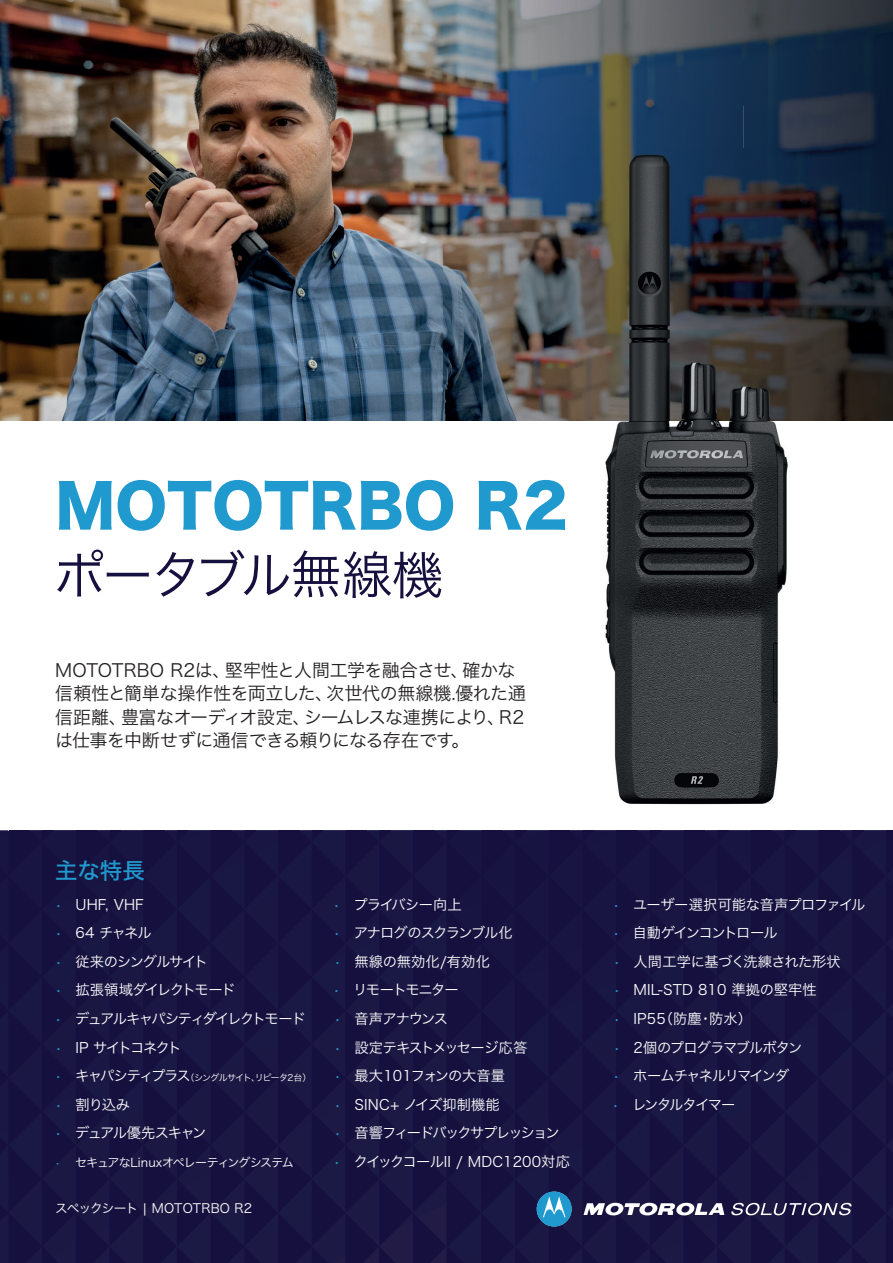
<style>
.page{position:relative;width:893px;height:1263px;background:#fff}
.page>*{position:absolute;margin:0;border:0;box-sizing:border-box;transform-origin:0 0}
.t1{font:58.5px "Hiragino Sans W8";color:#209ace}
.t2{font:51px "Hiragino Sans W3";letter-spacing:-.05em;color:#16103f}
.t3{font:22.5px "Hiragino Sans W5";color:#209ace}
.t4{font:18px/23.2px "Hiragino Sans W3";letter-spacing:-.025em;color:#231f20}
.t5{font:14.25px "Hiragino Sans W3";letter-spacing:-.065em;color:#fff}
.t6{font:14.25px "Hiragino Sans W3";letter-spacing:.01em;color:#fff}
.t7{font:14.25px "Hiragino Sans W3";letter-spacing:-.11em;color:#fff}
.t8{font:14.25px "Hiragino Sans W3";letter-spacing:-.1em;color:#fff}
.t9{font:14.25px "Hiragino Sans W3";letter-spacing:-.105em;color:#fff}
.t10{font:14.25px "Hiragino Sans W3";letter-spacing:-.025em;color:#fff}
.t11{font:14.25px "Hiragino Sans W3";letter-spacing:-.03em;color:#fff}
.t12{font:14.25px "Hiragino Sans W3";letter-spacing:-.095em;color:#fff}
.t13{font:12.75px "Hiragino Sans W3";letter-spacing:.01em;color:#fff}
.t14{font:12px "Hiragino Sans W3";letter-spacing:-.07em;color:#fff}
.t15{font:9px "Hiragino Sans W3";letter-spacing:-.08em;color:#fff}
.s1{color:#1f9acf}
.s2{font-size:14.25px;color:#1f9acf}
.s3{font-size:14.25px}
</style>
<div class="page">
<div style="left:0;top:830px;width:893px;height:433px;background:#16103f"></div>
<svg style="left:840px;top:830px;width:12px;height:1px"></svg>
<svg style="left:772px;top:830px;width:13px;height:1px"></svg>
<svg style="left:705px;top:830px;width:12px;height:1px"></svg>
<svg style="left:638px;top:830px;width:12px;height:1px"></svg>
<svg style="left:570px;top:830px;width:12px;height:1px"></svg>
<svg style="left:503px;top:830px;width:12px;height:1px"></svg>
<img style="left:420px;top:1204px;width:26px;height:40px">
<img style="left:431px;top:1248px;width:15px;height:15px">
<img style="left:379px;top:830px;width:34px;height:433px">
<svg style="left:367px;top:830px;width:12px;height:1px"></svg>
<img style="left:364px;top:1248px;width:15px;height:15px">
<svg style="left:300px;top:830px;width:12px;height:1px"></svg>
<svg style="left:232px;top:830px;width:12px;height:1px"></svg>
<svg style="left:165px;top:830px;width:12px;height:1px"></svg>
<svg style="left:97px;top:830px;width:13px;height:1px"></svg>
<svg style="left:30px;top:830px;width:12px;height:1px"></svg>
<img style="left:0;top:0;width:344px;height:421px">
<svg style="left:583px;top:1203px;width:141px;height:13px"></svg>
<svg style="left:537px;top:1191px;width:35px;height:35px"></svg>
<svg style="left:731px;top:1203px;width:120px;height:12px"></svg>
<img style="left:344px;top:0;width:499px;height:105px">
<img style="left:843px;top:0;width:50px;height:421px">
<img style="left:344px;top:105px;width:200px;height:316px">
<img style="left:544px;top:105px;width:299px;height:53px">
<img style="left:544px;top:158px;width:36px;height:263px">
<img style="left:808px;top:158px;width:35px;height:263px">
<img style="left:580px;top:148px;width:228px;height:657px">
<h1 class="t1" style="left:55px;top:473px;width:514px">MOTOTRBO R2</h1>
<h2 class="t2" style="left:54px;top:530px;width:391px">ポータブル無線機</h2>
<p class="t4" style="left:55px;top:657px;width:472px">MOTOTRBO R2は、堅牢性と人間工学を融合させ、確かな信頼性と簡単な操作性を両立した、次世代の無線機.優れた通信距離、豊富なオーディオ設定、シームレスな連携により、R2は仕事を中断せずに通信できる頼りになる存在です。</p>
<p class="t3" style="left:55px;top:850px;width:91px">主な特長</p>
<p class="t5" style="left:55px;top:891px;width:90px"><span class="s1">•</span> UHF, VHF</p>
<p class="t5" style="left:55px;top:920px;width:98px"><span class="s1">•</span> 64 チャネル</p>
<p class="t5" style="left:55px;top:949px;width:154px"><span class="s1">•</span> 従来のシングルサイト</p>
<p class="t8" style="left:55px;top:977px;width:182px"><span class="s1">•</span> 拡張領域ダイレクトモード</p>
<p class="t7" style="left:55px;top:1006px;width:252px"><span class="s1">•</span> デュアルキャパシティダイレクトモード</p>
<p class="t7" style="left:55px;top:1034px;width:128px"><span class="s1">•</span> IP サイトコネクト</p>
<p class="t15" style="left:55px;top:1070px;width:258px"><span class="s2">•</span> <span class="s3">キャパシティプラス</span>（シングルサイト、リピータ2台）</p>
<p class="t5" style="left:55px;top:1091px;width:76px"><span class="s1">•</span> 割り込み</p>
<p class="t9" style="left:55px;top:1120px;width:153px"><span class="s1">•</span> デュアル優先スキャン</p>
<p class="t14" style="left:55px;top:1152px;width:240px"><span class="s1">•</span> セキュアなLinuxオペレーティングシステム</p>
<p class="t13" style="left:55px;top:1197px;width:199px">スペックシート | MOTOTRBO R2</p>
<p class="t5" style="left:333px;top:891px;width:130px"><span class="s1">•</span> プライバシー向上</p>
<p class="t5" style="left:333px;top:920px;width:181px"><span class="s1">•</span> アナログのスクランブル化</p>
<p class="t6" style="left:334px;top:949px;width:157px"><span class="s1">•</span> 無線の無効化/有効化</p>
<p class="t8" style="left:333px;top:977px;width:127px"><span class="s1">•</span> リモートモニター</p>
<p class="t5" style="left:334px;top:1006px;width:115px"><span class="s1">•</span> 音声アナウンス</p>
<p class="t5" style="left:334px;top:1034px;width:194px"><span class="s1">•</span> 設定テキストメッセージ応答</p>
<p class="t6" style="left:334px;top:1063px;width:172px"><span class="s1">•</span> 最大101フォンの大音量</p>
<p class="t6" style="left:334px;top:1092px;width:167px"><span class="s1">•</span> SINC+ ノイズ抑制機能</p>
<p class="t7" style="left:334px;top:1120px;width:227px"><span class="s1">•</span> 音響フィードバックサプレッション</p>
<p class="t6" style="left:334px;top:1149px;width:238px"><span class="s1">•</span> クイックコールII / MDC1200対応</p>
<p class="t10" style="left:613px;top:891px;width:254px"><span class="s1">•</span> ユーザー選択可能な音声プロファイル</p>
<p class="t9" style="left:613px;top:920px;width:166px"><span class="s1">•</span> 自動ゲインコントロール</p>
<p class="t11" style="left:613px;top:949px;width:229px"><span class="s1">•</span> 人間工学に基づく洗練された形状</p>
<p class="t6" style="left:613px;top:977px;width:205px"><span class="s1">•</span> MIL-STD 810 準拠の堅牢性</p>
<p class="t5" style="left:613px;top:1006px;width:140px"><span class="s1">•</span> IP55（防塵・防水）</p>
<p class="t5" style="left:613px;top:1034px;width:191px"><span class="s1">•</span> 2個のプログラマブルボタン</p>
<p class="t12" style="left:613px;top:1063px;width:178px"><span class="s1">•</span> ホームチャネルリマインダ</p>
<p class="t8" style="left:612px;top:1092px;width:125px"><span class="s1">•</span> レンタルタイマー</p>
</div>
